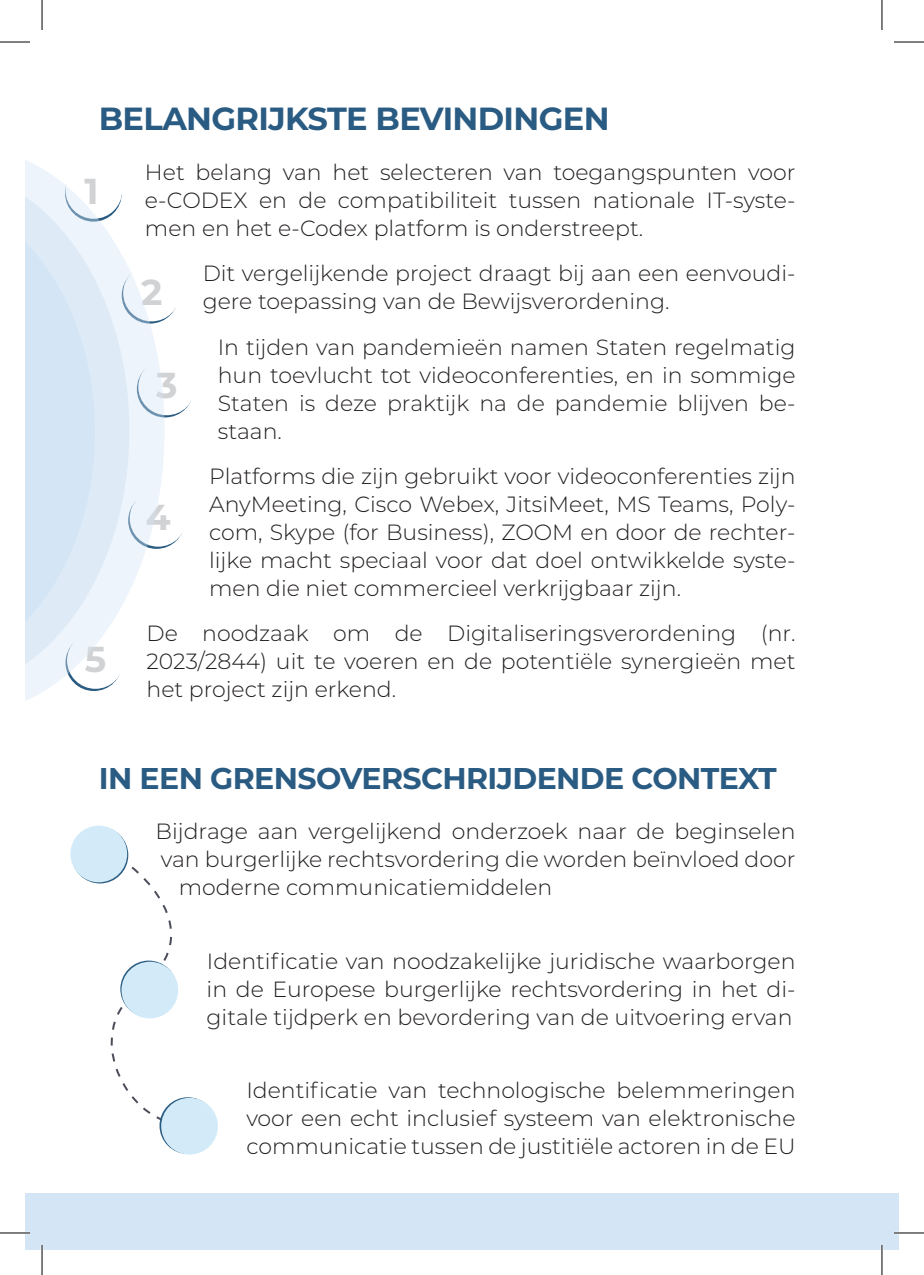
<style>
.page{position:relative;width:924px;height:1275px;background:#fff}
.page>*{position:absolute;margin:0;border:0;box-sizing:border-box;transform-origin:0 0}
.t1{font:700 36px "Montserrat";color:#d1d2d4}
.t2{font:700 32px "Montserrat";letter-spacing:-.02em;color:#2a5b82}
.t3{font:700 30px "Montserrat";letter-spacing:-.02em;color:#2a5b82}
.t4{font:300 22px/28px "Montserrat";color:#231f20;text-align:justify}
</style>
<div class="page">
<div style="left:25px;top:1193px;width:873px;height:57px;background:#d4e5f5"></div>
<svg style="left:110px;top:1000px;width:56px;height:120px"></svg>
<svg style="left:102px;top:847px;width:70px;height:114px"></svg>
<svg style="left:159px;top:1097px;width:57px;height:57px"></svg>
<div style="left:161px;top:1097px;width:57px;height:57px;background:#d3ebf9;border-radius:50%"></div>
<svg style="left:120px;top:960px;width:57px;height:57px"></svg>
<div style="left:121px;top:961px;width:57px;height:57px;background:#d3ebf9;border-radius:50%"></div>
<svg style="left:71px;top:826px;width:57px;height:57px"></svg>
<div style="left:70px;top:825px;width:57px;height:57px;background:#d3ebf9;border-radius:50%"></div>
<svg style="left:25px;top:160px;width:139px;height:541px"></svg>
<svg style="left:25px;top:170px;width:104px;height:521px"></svg>
<svg style="left:25px;top:194px;width:70px;height:476px"></svg>
<hr style="left:0;top:1231px;width:30px;height:3px;background:#fff">
<hr style="left:893px;top:1231px;width:30px;height:3px;background:#fff">
<hr style="left:41px;top:1245px;width:2px;height:30px;background:#fff">
<hr style="left:880px;top:1245px;width:2px;height:30px;background:#fff">
<hr style="left:0;top:42px;width:30px;height:1px;background:#000">
<hr style="left:893px;top:42px;width:30px;height:1px;background:#000">
<hr style="left:0;top:1232px;width:30px;height:1px;background:#000">
<hr style="left:893px;top:1232px;width:30px;height:1px;background:#000">
<hr style="left:42px;top:0;width:1px;height:30px;background:#000">
<hr style="left:42px;top:1245px;width:1px;height:30px;background:#000">
<hr style="left:881px;top:0;width:1px;height:30px;background:#000">
<hr style="left:881px;top:1245px;width:1px;height:30px;background:#000">
<h2 class="t2" style="left:99px;top:95px;width:512px">BELANGRIJKSTE BEVINDINGEN</h2>
<p class="t4" style="left:145px;top:158px;width:651px">Het belang van het selecteren van toegangspunten voor e-CODEX en de compatibiliteit tussen nationale IT-syste&shy;men en het e-Codex platform is onderstreept.</p>
<p class="t4" style="left:202px;top:259px;width:594px">Dit vergelijkende project draagt bij aan een eenvoudi&shy;gere toepassing van de Bewijsverordening.</p>
<p class="t4" style="left:218px;top:332px;width:579px">In tijden van pandemieën namen Staten regelmatig hun toevlucht tot videoconferenties, en in sommige Staten is deze praktijk na de pandemie blijven be&shy;staan.</p>
<p class="t4" style="left:209px;top:461px;width:587px">Platforms die zijn gebruikt voor videoconferenties zijn AnyMeeting, Cisco Webex, JitsiMeet, MS Teams, Poly&shy;com, Skype (for Business), ZOOM en door de rechter&shy;lijke macht speciaal voor dat doel ontwikkelde syste&shy;men die niet commercieel verkrijgbaar zijn.</p>
<p class="t4" style="left:146px;top:618px;width:650px">De noodzaak om de Digitaliseringsverordening (nr.<br>2023/2844) uit te voeren en de potentiële synergieën met het project zijn erkend.</p>
<h1 class="t1" style="left:85px;top:165px;width:16px">1</h1>
<h1 class="t1" style="left:141px;top:266px;width:23px">2</h1>
<h1 class="t1" style="left:156px;top:359px;width:23px">3</h1>
<h1 class="t1" style="left:146px;top:491px;width:26px">4</h1>
<h1 class="t1" style="left:85px;top:633px;width:23px">5</h1>
<h3 class="t3" style="left:99px;top:756px;width:679px">IN EEN GRENSOVERSCHRIJDENDE CONTEXT</h3>
<p class="t4" style="left:155px;top:816px;width:641px">Bijdrage aan vergelijkend onderzoek naar de beginselen</p>
<p class="t4" style="left:161px;top:844px;width:635px">van burgerlijke rechtsvordering die worden beïnvloed door</p>
<p class="t4" style="left:179px;top:872px;width:375px">moderne communicatiemiddelen</p>
<p class="t4" style="left:206px;top:946px;width:590px">Identificatie van noodzakelijke juridische waarborgen in de Europese burgerlijke rechtsvordering in het di&shy;gitale tijdperk en bevordering van de uitvoering ervan</p>
<p class="t4" style="left:246px;top:1075px;width:550px">Identificatie van technologische belemmeringen voor een echt inclusief systeem van elektronische communicatie tussen de justitiële actoren in de EU</p>
</div>
